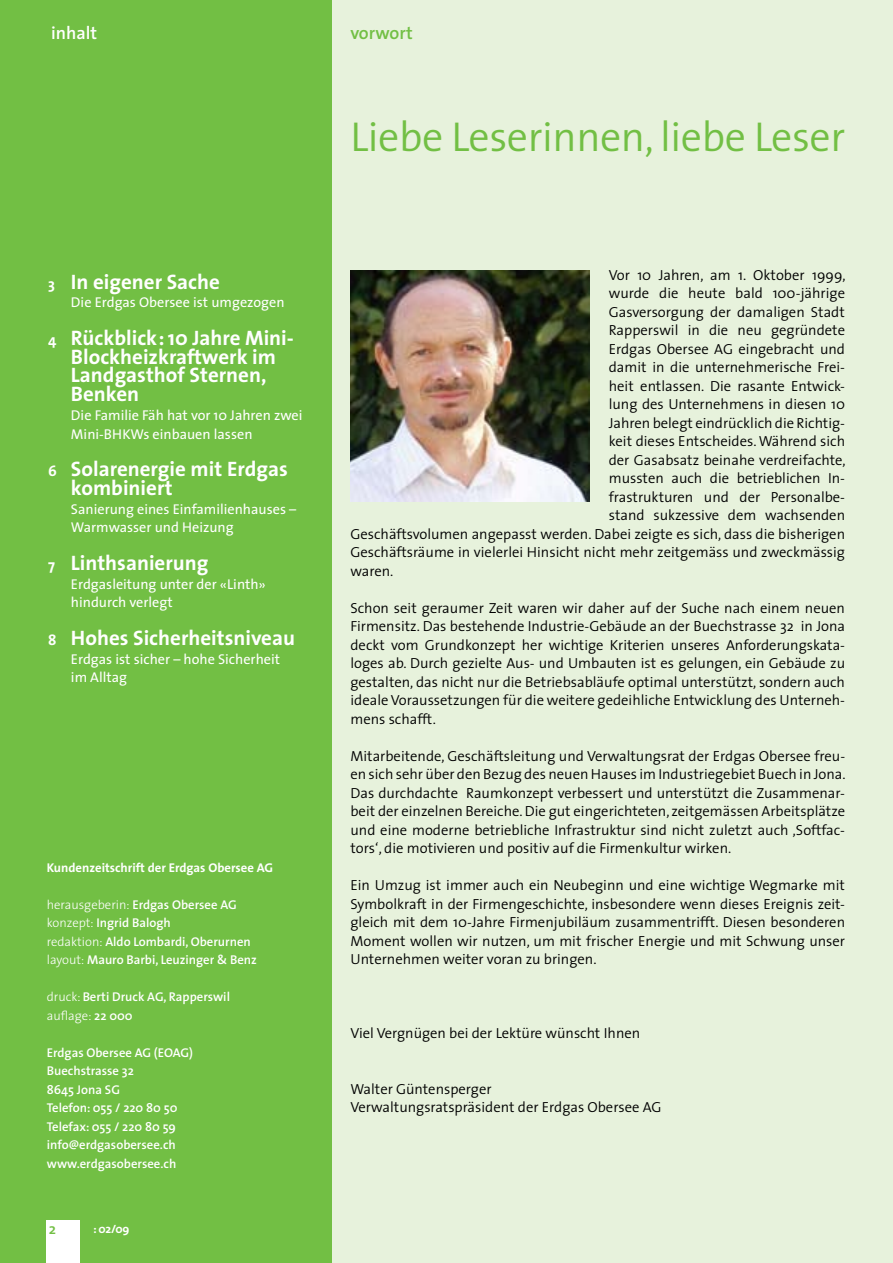
<style>
.page{position:relative;width:893px;height:1263px;background:#e7f2dc}
.page>*{position:absolute;margin:0;border:0;box-sizing:border-box;transform-origin:0 0}
.t1{font:300 42px "The Sans";letter-spacing:-.01em;color:#72bf44}
.t2{font:700 21px/18.8px "The Sans";color:#fff}
.t3{font:600 18px "The Sans";color:#72bf44}
.t4{font:600 18px "The Sans";color:#fff}
.t5{font:600 15px "The Sans";color:#72bf44}
.t6{font:300 14.7px/18.5px "The Sans";color:#000;text-align:justify}
.t7{font:14.25px/18.8px "The Sans";color:#fff}
.t8{font:600 12.75px/18.5px "The Sans";color:#fff}
.t9{font:700 12.75px "The Sans";color:#fff}
.t10{font:700 12px "The Sans";color:#fff}
.s1{font-size:15px}
.s2{font-weight:300}
</style>
<div class="page">
<div style="left:0;top:0;width:332px;height:1263px;background:#72bf44"></div>
<img style="left:350px;top:271px;width:239px;height:231px">
<div style="left:47px;top:1220px;width:33px;height:43px;background:#fff"></div>
<p class="t4" style="left:51px;top:17px;width:48px">inhalt</p>
<h2 class="t2" style="left:48px;top:272px;width:173px"><span class="s1">3</span> In eigener Sache</h2>
<p class="t7" style="left:71px;top:293px;width:215px">Die Erdgas Obersee ist umgezogen</p>
<h2 class="t2" style="left:71px;top:328px;width:224px;text-indent:-23px"><span class="s1">4</span> Rückblick : 10 Jahre Mini-<br>Blockheizkraftwerk im<br>Landgasthof Sternen,<br>Benken</h2>
<p class="t7" style="left:71px;top:405px;width:233px">Die Familie Fäh hat vor 10 Jahren zwei<br>Mini-BHKWs einbauen lassen</p>
<h2 class="t2" style="left:71px;top:459px;width:218px;text-indent:-23px"><span class="s1">6</span> Solarenergie mit Erdgas kombiniert</h2>
<p class="t7" style="left:71px;top:499px;width:227px">Sanierung eines Einfamilienhauses –<br>Warmwasser und Heizung</p>
<h2 class="t2" style="left:48px;top:553px;width:162px"><span class="s1">7</span> Linthsanierung</h2>
<p class="t7" style="left:71px;top:574px;width:196px">Erdgasleitung unter der «Linth» hindurch verlegt</p>
<h2 class="t2" style="left:48px;top:628px;width:248px"><span class="s1">8</span> Hohes Sicherheitsniveau</h2>
<p class="t7" style="left:71px;top:649px;width:211px">Erdgas ist sicher – hohe Sicherheit im Alltag</p>
<p class="t9" style="left:47px;top:856px;width:228px">Kundenzeitschrift der Erdgas Obersee AG</p>
<p class="t8" style="left:47px;top:895px;width:212px"><span class="s2">herausgeberin:</span> Erdgas Obersee AG <span class="s2">konzept:</span> Ingrid Balogh<br><span class="s2">redaktion:</span> Aldo Lombardi, Oberurnen <span class="s2">layout:</span> Mauro Barbi, Leuzinger &amp; Benz</p>
<p class="t8" style="left:47px;top:987px;width:185px"><span class="s2">druck:</span> Berti Druck AG, Rapperswil <span class="s2">auflage:</span> 22 000</p>
<p class="t8" style="left:47px;top:1043px;width:148px">Erdgas Obersee AG (EOAG)<br>Buechstrasse 32<br>8645 Jona SG<br>Telefon: 055 / 220 80 50<br>Telefax: 055 / 220 80 59 info@erdgasobersee.ch www.erdgasobersee.ch</p>
<p class="t5" style="left:49px;top:1216px;width:9px">2</p>
<p class="t10" style="left:94px;top:1219px;width:38px">: 02/09</p>
<p class="t3" style="left:350px;top:17px;width:64px">vorwort</p>
<h1 class="t1" style="left:350px;top:102px;width:496px">Liebe Leserinnen, liebe Leser</h1>
<p class="t6" style="left:609px;top:265px;width:239px">Vor 10 Jahren, am 1. Oktober 1999,</p>
<p class="t6" style="left:609px;top:283px;width:238px">wurde die heute bald 100-jährige</p>
<p class="t6" style="left:609px;top:302px;width:238px">Gasversorgung der damaligen Stadt</p>
<p class="t6" style="left:609px;top:320px;width:238px">Rapperswil in die neu gegründete</p>
<p class="t6" style="left:609px;top:339px;width:238px">Erdgas Obersee AG eingebracht und</p>
<p class="t6" style="left:609px;top:357px;width:238px">damit in die unternehmerische Frei-</p>
<p class="t6" style="left:609px;top:376px;width:238px">heit entlassen. Die rasante Entwick-</p>
<p class="t6" style="left:609px;top:394px;width:238px">lung des Unternehmens in diesen 10</p>
<p class="t6" style="left:609px;top:413px;width:238px">Jahren belegt eindrücklich die Richtig-</p>
<p class="t6" style="left:609px;top:431px;width:238px">keit dieses Entscheides. Während sich</p>
<p class="t6" style="left:609px;top:450px;width:239px">der Gasabsatz beinahe verdreifachte,</p>
<p class="t6" style="left:609px;top:468px;width:238px">mussten auch die betrieblichen In-</p>
<p class="t6" style="left:609px;top:487px;width:238px">frastrukturen und der Personalbe-</p>
<p class="t6" style="left:609px;top:505px;width:238px">stand sukzessive dem wachsenden</p>
<p class="t6" style="left:350px;top:524px;width:496px">Geschäftsvolumen angepasst werden. Dabei zeigte es sich, dass die bisherigen</p>
<p class="t6" style="left:350px;top:542px;width:496px">Geschäftsräume in vielerlei Hinsicht nicht mehr zeitgemäss und zweckmässig</p>
<p class="t6" style="left:350px;top:561px;width:44px">waren.</p>
<p class="t6" style="left:350px;top:598px;width:496px">Schon seit geraumer Zeit waren wir daher auf der Suche nach einem neuen Firmensitz. Das bestehende Industrie-Gebäude an der Buechstrasse 32 in Jona deckt vom Grundkonzept her wichtige Kriterien unseres Anforderungskata&shy;loges ab. Durch gezielte Aus- und Umbauten ist es gelungen, ein Gebäude zu gestalten, das nicht nur die Betriebsabläufe optimal unterstützt, sondern auch ideale Voraussetzungen für die weitere gedeihliche Entwicklung des Unterneh&shy;mens schafft.</p>
<p class="t6" style="left:350px;top:746px;width:497px">Mitarbeitende, Geschäftsleitung und Verwaltungsrat der Erdgas Obersee freu&shy;en sich sehr über den Bezug des neuen Hauses im Industriegebiet Buech in Jona.<br>Das durchdachte Raumkonzept verbessert und unterstützt die Zusammenar&shy;beit der einzelnen Bereiche. Die gut eingerichteten, zeitgemässen Arbeitsplätze und eine moderne betriebliche Infrastruktur sind nicht zuletzt auch ‚Softfac&shy;tors‘, die motivieren und positiv auf die Firmenkultur wirken.</p>
<p class="t6" style="left:350px;top:875px;width:496px">Ein Umzug ist immer auch ein Neubeginn und eine wichtige Wegmarke mit Symbolkraft in der Firmengeschichte, insbesondere wenn dieses Ereignis zeit&shy;gleich mit dem 10-Jahre Firmenjubiläum zusammentrifft. Diesen besonderen Moment wollen wir nutzen, um mit frischer Energie und mit Schwung unser Unternehmen weiter voran zu bringen.</p>
<p class="t6" style="left:350px;top:1023px;width:291px">Viel Vergnügen bei der Lektüre wünscht Ihnen</p>
<p class="t6" style="left:350px;top:1079px;width:313px">Walter Güntensperger<br>Verwaltungsratspräsident der Erdgas Obersee AG</p>
</div>
